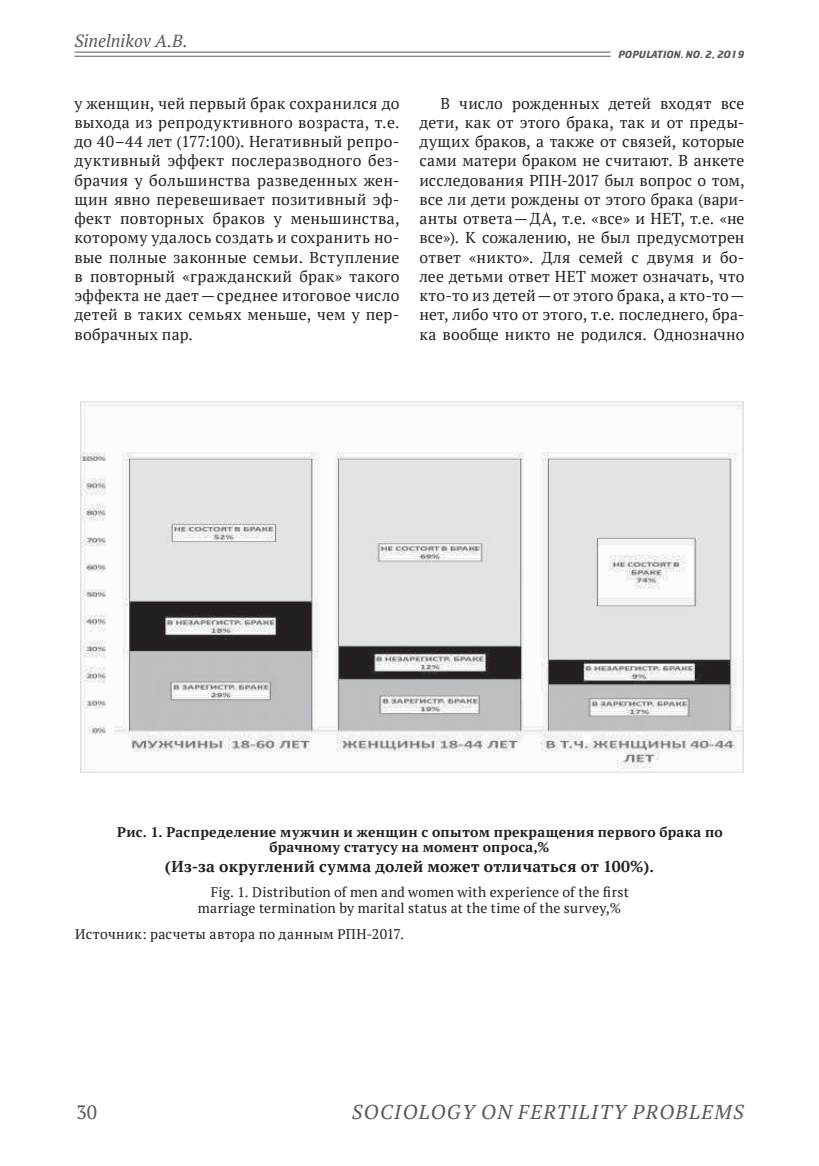
<style>
.page{position:relative;width:819px;height:1166px;background:#fff}
.page>*{position:absolute;margin:0;border:0;box-sizing:border-box;transform-origin:0 0}
.t1{font:italic 19.95px "PT Serif";letter-spacing:.08em;color:#57585a}
.t2{font:19.25px "PT Serif";color:#57585a}
.t3{font:italic 17.5px "PT Serif";color:#57585a}
.t4{font:15.75px/19.2px "PT Serif";letter-spacing:.015em;color:#231f20;text-align:justify}
.t5{font:700 15.75px "PT Serif";letter-spacing:.02em;color:#231f20}
.t6{font:14px/15.8px "PT Serif";letter-spacing:.02em;color:#231f20}
.t7{font:700 14px/15.8px "PT Serif";letter-spacing:.02em;color:#231f20}
.t8{font:10.5px "Cricket Bold C";color:#57585a}
</style>
<div class="page">
<hr style="left:74px;top:52px;width:536px;height:1px;background:#57585a">
<hr style="left:74px;top:56px;width:536px;height:1px;background:#57585a">
<img style="left:80px;top:401px;width:663px;height:371px">
<p class="t3" style="left:74px;top:29px;width:115px">Sinelnikov A.B.</p>
<p class="t8" style="left:618px;top:49px;width:128px">POPULATION. NO. 2, 2019</p>
<p class="t4" style="left:74px;top:93px;width:326px">у женщин, чей первый брак сохранился до выхода из репродуктивного возраста, т.е. до 40–44 лет (177:100). Негативный репро&shy;дуктивный эффект послеразводного без&shy;брачия у большинства разведенных жен&shy;щин явно перевешивает позитивный эф&shy;фект повторных браков у меньшинства, которому удалось создать и сохранить но&shy;вые полные законные семьи. Вступление в повторный «гражданский брак» такого эффекта не дает— среднее итоговое число детей в таких семьях меньше, чем у пер&shy;вобрачных пар.</p>
<p class="t4" style="left:419px;top:93px;width:326px;text-indent:21px">В число рожденных детей входят все дети, как от этого брака, так и от преды&shy;дущих браков, а также от связей, которые сами матери браком не считают. В анкете исследования РПН‑2017 был вопрос о том, все ли дети рождены от этого брака (вари&shy;анты ответа— ДА, т.е. «все» и НЕТ, т.е. «не все»). К сожалению, не был предусмотрен ответ «никто». Для семей с двумя и бо&shy;лее детьми ответ НЕТ может означать, что кто-то из детей— от этого брака, а кто-то— нет, либо что от этого, т.е. последнего, бра&shy;ка вообще никто не родился. Однозначно</p>
<p class="t7" style="left:269px;top:824px;width:455px;text-indent:-152px">Рис. 1. Распределение мужчин и женщин с опытом прекращения первого брака по брачному статусу на момент опроса,%</p>
<p class="t5" style="left:165px;top:856px;width:490px">(Из-за округлений сумма долей может отличаться от 100%).</p>
<p class="t6" style="left:198px;top:884px;width:432px;text-indent:13px">Fig. 1. Distribution of men and women with experience of the first marriage termination by marital status at the time of the survey,%</p>
<p class="t6" style="left:75px;top:926px;width:330px">Источник: расчеты автора по данным РПН‑2017.</p>
<p class="t2" style="left:76px;top:1099px;width:22px">30</p>
<p class="t1" style="left:352px;top:1099px;width:393px">SOCIOLOGY ON FERTILITY PROBLEMS</p>
</div>
